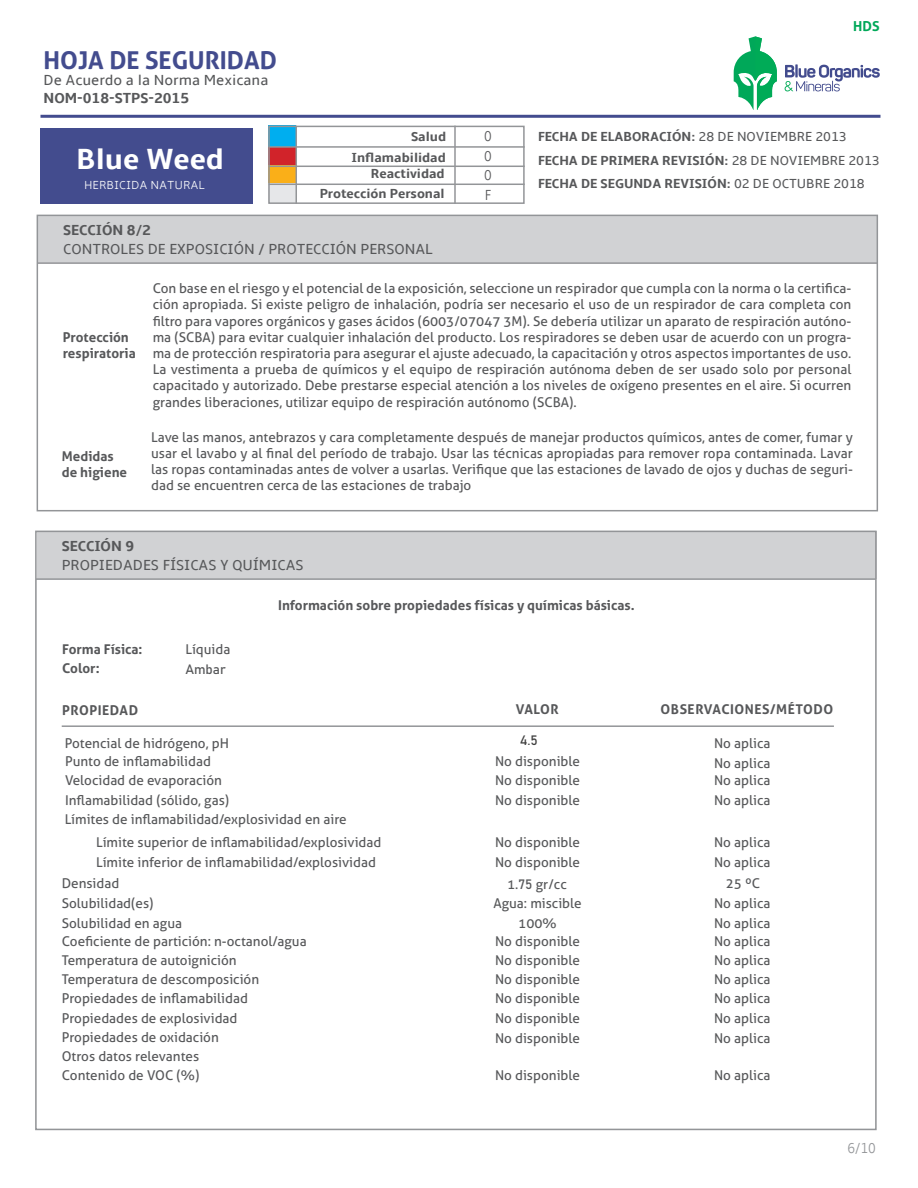
<style>
.page{position:relative;width:918px;height:1188px;background:#fff}
.page>*{position:absolute;margin:0;border:0;box-sizing:border-box;transform-origin:0 0}
.t1{font:700 30px "Amble";color:#fff}
.t2{font:700 24.6px "Aller";color:#434c8e}
.t3{font:15px "Amble";color:#57585a}
.t4{font:700 15px "Amble";color:#57585a}
.t5{font:300 condensed 15px "Amble";color:#939598}
.t6{font:300 condensed 15px/19.5px "Amble";color:#57585a;text-align:justify}
.t7{font:700 13.65px "Aller";color:#00a859}
.t8{font:13.5px/16.2px "Aller";color:#57585a}
.t9{font:700 13.5px/23.4px "Amble";color:#57585a}
.t10{font:700 13.5px/16.2px "Aller";color:#57585a}
.t11{font:700 13.5px "Aller";letter-spacing:.04em;color:#57585a}
.t12{font:13.5px "Bahnschrift";color:#57585a}
.t13{font:13.5px "Bahnschrift";color:#404040}
.t14{font:300 12px "Amble";color:#fff}
.s1{font-weight:400}
.s2{font-family:"Bahnschrift"}
</style>
<div class="page">
<div style="left:37px;top:531px;width:840px;height:47px;background:#d1d2d4"></div>
<hr style="left:36px;top:578px;width:840px;height:2px;background:#939598">
<hr style="left:62px;top:725px;width:772px;height:2px;background:#939598">
<div style="left:37px;top:215px;width:840px;height:47px;background:#d1d2d4"></div>
<hr style="left:37px;top:262px;width:840px;height:2px;background:#939598">
<div style="left:37px;top:215px;width:841px;height:296px;border:2px solid #939598"></div>
<hr style="left:41px;top:115px;width:840px;height:3px;background:#434c8e">
<div style="left:269px;top:126px;width:27px;height:21px;background:#00aeef"></div>
<div style="left:269px;top:147px;width:27px;height:20px;background:#d1232a"></div>
<div style="left:269px;top:165px;width:27px;height:20px;background:#faaf18"></div>
<div style="left:269px;top:184px;width:27px;height:19px;background:#e6e7e9"></div>
<div style="left:268px;top:126px;width:257px;height:78px;border:2px solid #939598"></div>
<hr style="left:454px;top:126px;width:2px;height:78px;background:#939598">
<hr style="left:269px;top:146px;width:256px;height:2px;background:#939598">
<hr style="left:269px;top:166px;width:256px;height:1px;background:#939598">
<hr style="left:269px;top:184px;width:256px;height:1px;background:#939598">
<div style="left:41px;top:128px;width:212px;height:76px;background:#434c8e"></div>
<hr style="left:296px;top:126px;width:1px;height:78px;background:#939598">
<svg style="left:785px;top:64px;width:95px;height:27px"></svg>
<svg style="left:734px;top:36px;width:43px;height:74px"></svg>
<h2 class="t2" style="left:44px;top:45px;width:235px">HOJA DE SEGURIDAD</h2>
<p class="t3" style="left:44px;top:71px;width:226px">De Acuerdo a la Norma Mexicana</p>
<p class="t4" style="left:44px;top:89px;width:147px">NOM-018-STPS-2015</p>
<h1 class="t1" style="left:77px;top:142px;width:149px">Blue Weed</h1>
<p class="t14" style="left:84px;top:178px;width:122px">HERBICIDA NATURAL</p>
<p class="t9" style="left:411px;top:125px;width:37px">Salud</p>
<p class="t9" style="left:320px;top:164px;width:127px;line-height:19.8px;text-align:right">Reactividad<br>Protección Personal</p>
<p class="t9" style="left:352px;top:146px;width:96px">Inflamabilidad</p>
<p class="t4" style="left:63px;top:222px;width:89px">SECCIÓN 8/2</p>
<p class="t3" style="left:63px;top:241px;width:371px">CONTROLES DE EXPOSICIÓN / PROTECCIÓN PERSONAL</p>
<p class="t6" style="left:484px;top:127px;width:9px">0<br>0<br>0<br>F</p>
<p class="t7" style="left:853px;top:18px;width:28px">HDS</p>
<p class="t9" style="left:538px;top:125px;width:343px">FECHA DE ELABORACIÓN: <span class="s1">28 DE NOVIEMBRE 2013<br></span>FECHA DE PRIMERA REVISIÓN: <span class="s1">28 DE NOVIEMBRE 2013<br></span>FECHA DE SEGUNDA REVISIÓN: <span class="s1">02 DE OCTUBRE 2018</span></p>
<p class="t10" style="left:63px;top:329px;width:75px">Protección respiratoria</p>
<p class="t10" style="left:62px;top:448px;width:67px">Medidas de higiene</p>
<p class="t8" style="left:153px;top:280px;width:700px;text-align:justify">Con base en el riesgo y el potencial de la exposición, seleccione un respirador que cumpla con la norma o la certifica&shy;ción apropiada. Si existe peligro de inhalación, podría ser necesario el uso de un respirador de cara completa con filtro para vapores orgánicos y gases ácidos (6003/07047 3M). Se debería utilizar un aparato de respiración autóno&shy;ma (SCBA) para evitar cualquier inhalación del producto. Los respiradores se deben usar de acuerdo con un progra&shy;ma de protección respiratoria para asegurar el ajuste adecuado, la capacitación y otros aspectos importantes de uso.<br>La vestimenta a prueba de químicos y el equipo de respiración autónoma deben de ser usado solo por personal capacitado y autorizado. Debe prestarse especial atención a los niveles de oxígeno presentes en el aire. Si ocurren grandes liberaciones, utilizar equipo de respiración autónomo (SCBA).</p>
<p class="t8" style="left:151px;top:429px;width:703px;text-align:justify">Lave las manos, antebrazos y cara completamente después de manejar productos químicos, antes de comer, fumar y usar el lavabo y al final del período de trabajo. Usar las técnicas apropiadas para remover ropa contaminada. Lavar las ropas contaminadas antes de volver a usarlas. Verifique que las estaciones de lavado de ojos y duchas de seguri&shy;dad se encuentren cerca de las estaciones de trabajo</p>
<p class="t4" style="left:62px;top:538px;width:74px">SECCIÓN 9</p>
<p class="t3" style="left:62px;top:557px;width:243px">PROPIEDADES FÍSICAS Y QUÍMICAS</p>
<p class="t10" style="left:278px;top:597px;width:358px">Información sobre propiedades físicas y químicas básicas.</p>
<p class="t10" style="left:62px;top:639px;width:82px;line-height:19.5px">Forma Física:<br>Color:</p>
<p class="t11" style="left:62px;top:702px;width:78px">PROPIEDAD</p>
<p class="t10" style="left:516px;top:701px;width:45px">VALOR</p>
<p class="t11" style="left:661px;top:701px;width:174px">OBSERVACIONES/MÉTODO</p>
<p class="t8" style="left:65px;top:734px;width:166px;line-height:18.5px">Potencial de hidrógeno, pH<br>Punto de inflamabilidad<br>Velocidad de evaporación</p>
<p class="t8" style="left:65px;top:791px;width:284px;line-height:18.9px">Inflamabilidad (sólido, gas)<br>Límites de inflamabilidad/explosividad en aire</p>
<p class="t8" style="left:185px;top:641px;width:46px">Líquida</p>
<p class="t12" style="left:185px;top:660px;width:42px">Ambar</p>
<p class="t13" style="left:520px;top:732px;width:20px">4.5</p>
<p class="t8" style="left:714px;top:734px;width:58px;line-height:19.5px">No aplica<br>No aplica</p>
<p class="t8" style="left:714px;top:770px;width:58px;line-height:20.2px">No aplica<br>No aplica</p>
<p class="t8" style="left:714px;top:832px;width:58px;line-height:20.2px">No aplica<br>No aplica</p>
<p class="t8" style="left:714px;top:893px;width:58px;line-height:20.2px">No aplica<br>No aplica</p>
<p class="t8" style="left:714px;top:933px;width:58px">No aplica</p>
<p class="t8" style="left:495px;top:752px;width:87px;line-height:18.9px">No disponible<br>No disponible</p>
<p class="t8" style="left:495px;top:793px;width:87px">No disponible</p>
<p class="t8" style="left:495px;top:832px;width:87px;line-height:20.2px">No disponible<br>No disponible</p>
<p class="t8" style="left:96px;top:834px;width:287px">Límite superior de inflamabilidad/explosividad</p>
<p class="t8" style="left:96px;top:854px;width:281px">Límite inferior de inflamabilidad/explosividad</p>
<p class="t8" style="left:62px;top:875px;width:59px">Densidad</p>
<p class="t8" style="left:62px;top:895px;width:93px">Solubilidad(es)</p>
<p class="t8" style="left:493px;top:893px;width:90px;line-height:20.2px;text-align:center">Agua: miscible<br>100%</p>
<p class="t8" style="left:726px;top:875px;width:36px">25 ºC</p>
<p class="t8" style="left:507px;top:876px;width:61px">1.<span class="s2">75</span> gr/cc</p>
<p class="t8" style="left:62px;top:914px;width:246px;line-height:19px">Solubilidad en agua<br>Coeficiente de partición: n-octanol/agua<br>Temperatura de autoignición<br>Temperatura de descomposición<br>Propiedades de inflamabilidad<br>Propiedades de explosividad<br>Propiedades de oxidación<br>Otros datos relevantes<br>Contenido de VOC (%)</p>
<p class="t8" style="left:495px;top:933px;width:87px">No disponible</p>
<p class="t8" style="left:495px;top:952px;width:87px">No disponible</p>
<p class="t8" style="left:714px;top:952px;width:58px">No aplica</p>
<p class="t8" style="left:495px;top:971px;width:87px">No disponible</p>
<p class="t8" style="left:714px;top:971px;width:58px">No aplica</p>
<p class="t8" style="left:495px;top:990px;width:87px">No disponible</p>
<p class="t8" style="left:714px;top:990px;width:58px">No aplica</p>
<p class="t8" style="left:495px;top:1010px;width:87px">No disponible</p>
<p class="t8" style="left:714px;top:1010px;width:58px">No aplica</p>
<p class="t8" style="left:495px;top:1030px;width:87px">No disponible</p>
<p class="t8" style="left:714px;top:1030px;width:58px">No aplica</p>
<p class="t8" style="left:495px;top:1067px;width:87px">No disponible</p>
<p class="t8" style="left:714px;top:1067px;width:58px">No aplica</p>
<p class="t5" style="left:847px;top:1139px;width:30px">6/10</p>
</div>
